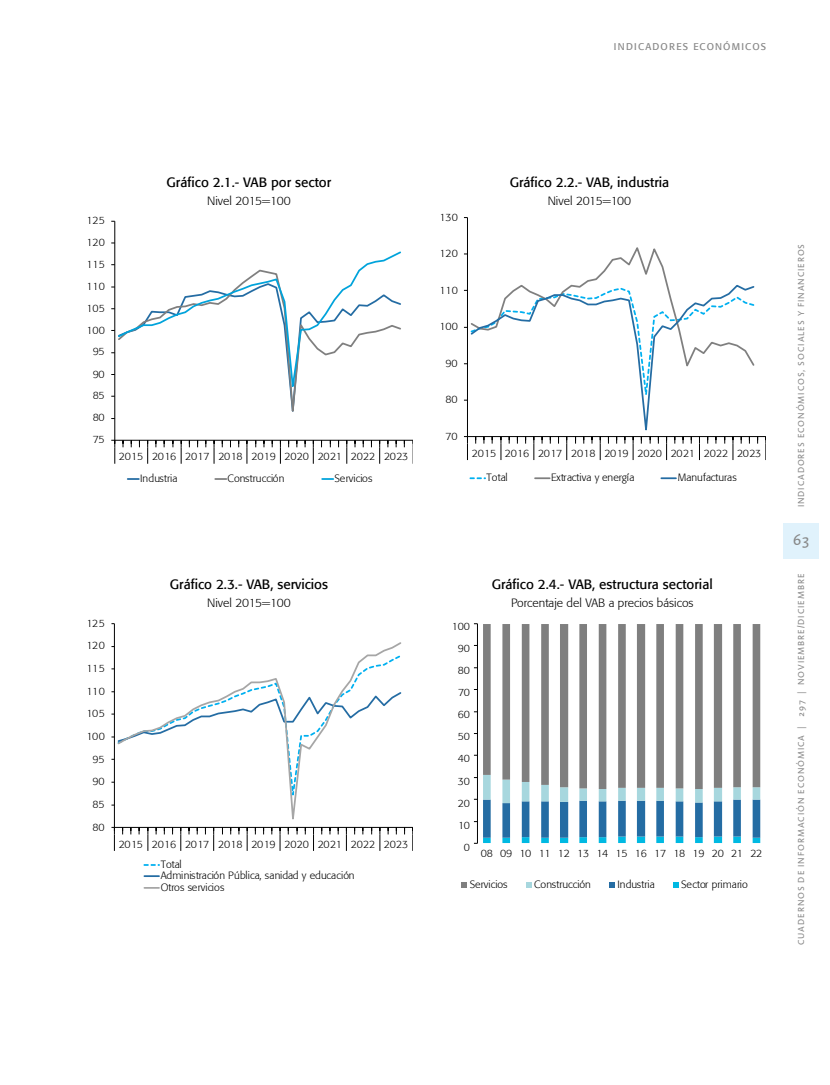
<style>
.page{position:relative;width:830px;height:1085px;background:#fff}
.page>*{position:absolute;margin:0;border:0;box-sizing:border-box;transform-origin:0 0}
.t1{font:15px "Linotype Aroma";color:#878787}
.t2{font:13.5px "Formata";color:#000}
.t3{font:300 12px "Formata";color:#000}
.t4{font:300 10.5px/22.2px "Formata";letter-spacing:-.015em;color:#000}
.t5{font:300 10.5px/11.7px "Formata";letter-spacing:.005em;color:#000}
.t6{font:300 10.5px "Formata";letter-spacing:.01em;color:#000}
.t7{font:9.75px "Formata";letter-spacing:.12em;color:#878787}
.t8{font:9px "Linotype Aroma";letter-spacing:.1em;color:#878787}
</style>
<div class="page">
<div style="left:783px;top:523px;width:35px;height:35px;background:#e0f2fc"></div>
<hr style="left:114px;top:221px;width:1px;height:219px;background:#000">
<hr style="left:115px;top:440px;width:297px;height:1px;background:#000">
<svg style="left:111px;top:440px;width:4px;height:23px"></svg>
<svg style="left:147px;top:441px;width:1px;height:22px"></svg>
<svg style="left:181px;top:441px;width:1px;height:22px"></svg>
<svg style="left:214px;top:440px;width:1px;height:23px"></svg>
<svg style="left:246px;top:441px;width:1px;height:22px"></svg>
<svg style="left:280px;top:441px;width:1px;height:22px"></svg>
<svg style="left:313px;top:441px;width:1px;height:22px"></svg>
<svg style="left:346px;top:441px;width:1px;height:22px"></svg>
<svg style="left:379px;top:441px;width:1px;height:22px"></svg>
<svg style="left:412px;top:440px;width:1px;height:23px"></svg>
<svg style="left:118px;top:251px;width:283px;height:150px"></svg>
<svg style="left:128px;top:478px;width:11px;height:2px"></svg>
<svg style="left:215px;top:478px;width:11px;height:2px"></svg>
<svg style="left:322px;top:478px;width:11px;height:2px"></svg>
<hr style="left:467px;top:217px;width:1px;height:219px;background:#000">
<hr style="left:467px;top:436px;width:298px;height:1px;background:#000">
<svg style="left:464px;top:436px;width:4px;height:24px"></svg>
<svg style="left:500px;top:448px;width:1px;height:12px"></svg>
<svg style="left:533px;top:448px;width:1px;height:12px"></svg>
<svg style="left:566px;top:448px;width:1px;height:12px"></svg>
<svg style="left:599px;top:448px;width:1px;height:12px"></svg>
<svg style="left:632px;top:448px;width:1px;height:12px"></svg>
<svg style="left:666px;top:448px;width:1px;height:12px"></svg>
<svg style="left:732px;top:448px;width:1px;height:12px"></svg>
<svg style="left:765px;top:436px;width:1px;height:24px"></svg>
<svg style="left:584px;top:247px;width:84px;height:36px"></svg>
<svg style="left:469px;top:283px;width:286px;height:165px"></svg>
<svg style="left:469px;top:477px;width:16px;height:2px"></svg>
<svg style="left:534px;top:477px;width:15px;height:2px"></svg>
<svg style="left:661px;top:477px;width:14px;height:2px"></svg>
<hr style="left:114px;top:623px;width:1px;height:204px;background:#000">
<hr style="left:114px;top:827px;width:298px;height:1px;background:#000">
<svg style="left:111px;top:827px;width:4px;height:23px"></svg>
<svg style="left:147px;top:837px;width:1px;height:13px"></svg>
<svg style="left:180px;top:837px;width:1px;height:13px"></svg>
<svg style="left:213px;top:837px;width:1px;height:13px"></svg>
<svg style="left:247px;top:837px;width:1px;height:13px"></svg>
<svg style="left:279px;top:837px;width:1px;height:13px"></svg>
<svg style="left:313px;top:837px;width:1px;height:13px"></svg>
<svg style="left:346px;top:837px;width:1px;height:13px"></svg>
<svg style="left:379px;top:837px;width:1px;height:13px"></svg>
<svg style="left:412px;top:827px;width:1px;height:23px"></svg>
<svg style="left:116px;top:642px;width:286px;height:195px"></svg>
<svg style="left:143px;top:864px;width:17px;height:1px"></svg>
<svg style="left:144px;top:875px;width:15px;height:1px"></svg>
<svg style="left:144px;top:887px;width:15px;height:1px"></svg>
<svg style="left:483px;top:788px;width:276px;height:54px"></svg>
<svg style="left:483px;top:624px;width:276px;height:164px"></svg>
<hr style="left:477px;top:623px;width:1px;height:220px;background:#000">
<svg style="left:461px;top:882px;width:6px;height:6px"></svg>
<svg style="left:526px;top:882px;width:5px;height:6px"></svg>
<svg style="left:609px;top:882px;width:6px;height:6px"></svg>
<svg style="left:673px;top:882px;width:5px;height:6px"></svg>
<p class="t7" style="left:613px;top:40px;width:154px">INDICADORES ECONÓMICOS</p>
<p class="t4" style="left:87px;top:210px;width:20px">125</p>
<p class="t4" style="left:87px;top:231px;width:20px">120</p>
<p class="t4" style="left:87px;top:253px;width:20px">115</p>
<p class="t4" style="left:87px;top:275px;width:20px">110</p>
<p class="t4" style="left:87px;top:297px;width:20px">105</p>
<p class="t4" style="left:87px;top:319px;width:20px">100</p>
<p class="t4" style="left:93px;top:340px;width:14px">95</p>
<p class="t4" style="left:93px;top:363px;width:14px">90</p>
<p class="t4" style="left:93px;top:384px;width:14px">85</p>
<p class="t4" style="left:93px;top:406px;width:14px">80</p>
<p class="t4" style="left:93px;top:428px;width:14px">75</p>
<p class="t2" style="left:166px;top:174px;width:86px">Gráfico 2.1.- VAB</p>
<p class="t2" style="left:271px;top:174px;width:62px">por sector</p>
<p class="t3" style="left:207px;top:194px;width:85px">Nivel 2015=100</p>
<p class="t4" style="left:140px;top:446px;width:269px;line-height:21.8px;text-indent:-21px">2015 2016 2017 2018 2019 2020 2021 2022 2023<br>Industria</p>
<p class="t5" style="left:227px;top:472px;width:58px">Construcción</p>
<p class="t5" style="left:334px;top:472px;width:39px">Servicios</p>
<p class="t4" style="left:86px;top:612px;width:20px">125</p>
<p class="t4" style="left:86px;top:634px;width:20px">120</p>
<p class="t4" style="left:86px;top:657px;width:20px">115</p>
<p class="t4" style="left:86px;top:680px;width:20px">110</p>
<p class="t4" style="left:86px;top:702px;width:20px">105</p>
<p class="t4" style="left:86px;top:725px;width:20px">100</p>
<p class="t4" style="left:92px;top:747px;width:14px">95</p>
<p class="t4" style="left:92px;top:770px;width:14px">90</p>
<p class="t4" style="left:92px;top:792px;width:14px">85</p>
<p class="t4" style="left:92px;top:815px;width:14px">80</p>
<p class="t2" style="left:170px;top:575px;width:160px">Gráfico 2.3.- VAB, servicios</p>
<p class="t3" style="left:207px;top:596px;width:85px">Nivel 2015=100</p>
<p class="t4" style="left:161px;top:833px;width:249px;line-height:20.5px;text-indent:-42px">2015 2016 2017 2018 2019 2020 2021 2022 2023<br>Total</p>
<p class="t5" style="left:161px;top:869px;width:195px">Administración Pública, sanidad y educación<br>Otros servicios</p>
<p class="t4" style="left:439px;top:206px;width:20px">130</p>
<p class="t4" style="left:439px;top:242px;width:20px">120</p>
<p class="t4" style="left:439px;top:279px;width:20px">110</p>
<p class="t4" style="left:439px;top:315px;width:20px">100</p>
<p class="t4" style="left:445px;top:352px;width:14px">90</p>
<p class="t4" style="left:445px;top:388px;width:14px">80</p>
<p class="t4" style="left:445px;top:425px;width:14px">70</p>
<p class="t2" style="left:509px;top:174px;width:161px">Gráfico 2.2.- VAB, industria</p>
<p class="t3" style="left:547px;top:194px;width:85px">Nivel 2015=100</p>
<p class="t4" style="left:471px;top:442px;width:291px">2015 2016 2017 2018 2019 2020 2021 2022 2023</p>
<p class="t4" style="left:486px;top:466px;width:22px">Total</p>
<p class="t5" style="left:551px;top:472px;width:85px">Extractiva y energía</p>
<p class="t5" style="left:677px;top:472px;width:60px">Manufacturas</p>
<p class="t2" style="left:491px;top:575px;width:222px">Gráfico 2.4.- VAB, estructura sectorial</p>
<p class="t3" style="left:510px;top:596px;width:184px">Porcentaje del VAB a precios básicos</p>
<p class="t4" style="left:439px;top:612px;width:29px">100%</p>
<p class="t4" style="left:452px;top:614px;width:19px;text-align:right">100<br>90<br>80<br>70<br>60<br>50<br>40<br>30<br>20<br>10<br>0</p>
<p class="t4" style="left:452px;top:831px;width:17px">0%</p>
<p class="t4" style="left:480px;top:841px;width:283px">08 09 10 11 12 13 14 15 16 17 18 19 20 21 22</p>
<p class="t5" style="left:469px;top:878px;width:39px">Servicios</p>
<p class="t5" style="left:534px;top:878px;width:58px">Construcción</p>
<p class="t6" style="left:617px;top:878px;width:39px">Industria</p>
<p class="t5" style="left:681px;top:878px;width:68px">Sector primario</p>
<p class="t8" style="left:794px;top:507px;width:265px;rotate:-90deg">INDICADORES ECONÓMICOS, SOCIALES Y FINANCIEROS</p>
<h1 class="t1" style="left:792px;top:530px;width:18px">63</h1>
<p class="t8" style="left:794px;top:945px;width:373px;rotate:-90deg">CUADERNOS DE INFORMACIÓN ECONÓMICA | 297 | NOVIEMBRE/DICIEMBRE</p>
</div>
